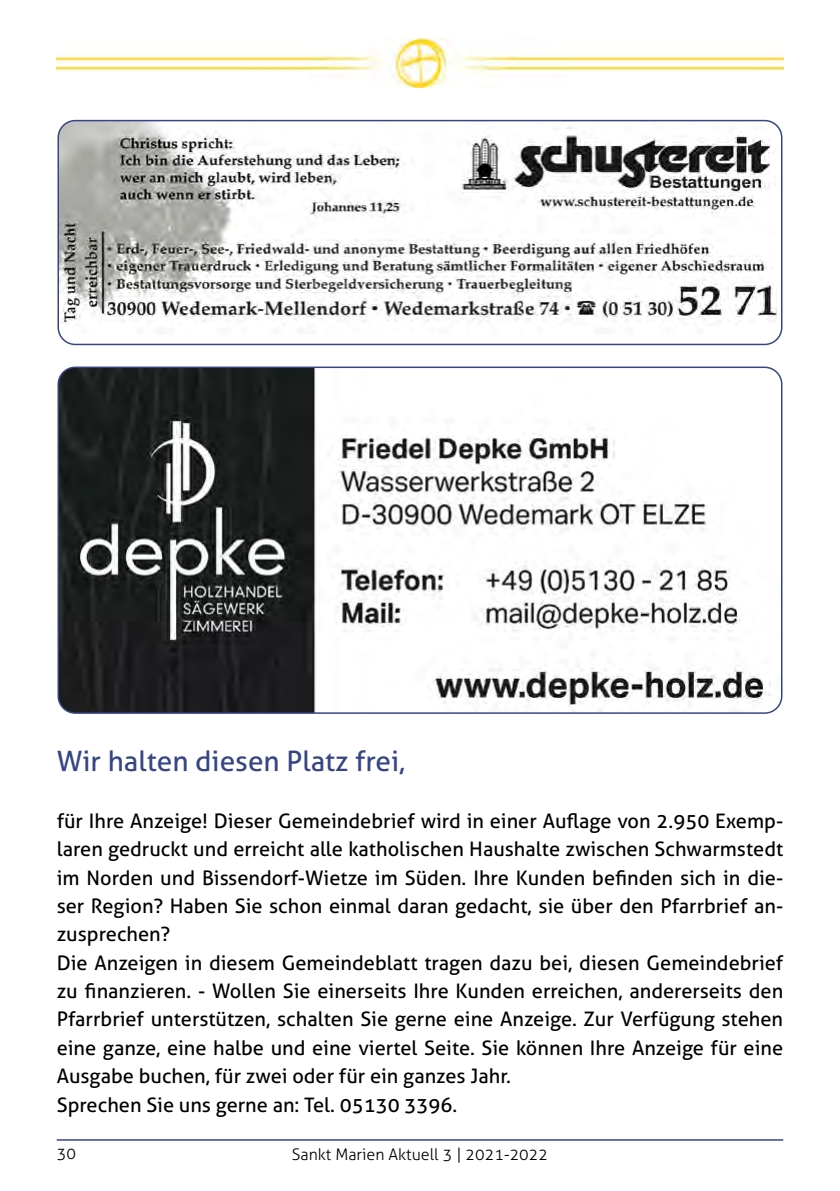
<style>
.page{position:relative;width:840px;height:1191px;background:#fff}
.page>*{position:absolute;margin:0;border:0;box-sizing:border-box;transform-origin:0 0}
.t1{font:28px "Aller";color:#364585}
.t2{font:20px/28.4px "Aller";color:#000}
.t3{font:300 16px "Aller";color:#000}
</style>
<div class="page">
<hr style="left:57px;top:1139px;width:725px;height:1px;background:#364585">
<img style="left:57px;top:39px;width:725px;height:48px">
<img style="left:60px;top:369px;width:721px;height:344px">
<div style="left:57px;top:366px;width:725px;height:348px;border:2px solid #364585;border-radius:17px"></div>
<img style="left:60px;top:121px;width:716px;height:213px">
<div style="left:57px;top:120px;width:725px;height:225px;border:2px solid #364585;border-radius:17px"></div>
<h1 class="t1" style="left:57px;top:744px;width:350px">Wir halten diesen Platz frei,</h1>
<p class="t2" style="left:57px;top:806px;width:727px">für Ihre Anzeige! Dieser Gemeindebrief wird in einer Auflage von 2.950 Exemp&shy;laren gedruckt und erreicht alle katholischen Haushalte zwischen Schwarmstedt im Norden und Bissendorf-Wietze im Süden. Ihre Kunden befinden sich in die&shy;ser Region? Haben Sie schon einmal daran gedacht, sie über den Pfarrbrief an&shy;zusprechen?<br>Die Anzeigen in diesem Gemeindeblatt tragen dazu bei, diesen Gemeindebrief zu finanzieren. - Wollen Sie einerseits Ihre Kunden erreichen, andererseits den Pfarrbrief unterstützen, schalten Sie gerne eine Anzeige. Zur Verfügung stehen eine ganze, eine halbe und eine viertel Seite. Sie können Ihre Anzeige für eine Ausgabe buchen, für zwei oder für ein ganzes Jahr.<br>Sprechen Sie uns gerne an: Tel. 05130 3396.</p>
<p class="t3" style="left:57px;top:1144px;width:21px">30</p>
<p class="t3" style="left:292px;top:1145px;width:258px">Sankt Marien Aktuell 3 | 2021-2022</p>
</div>
